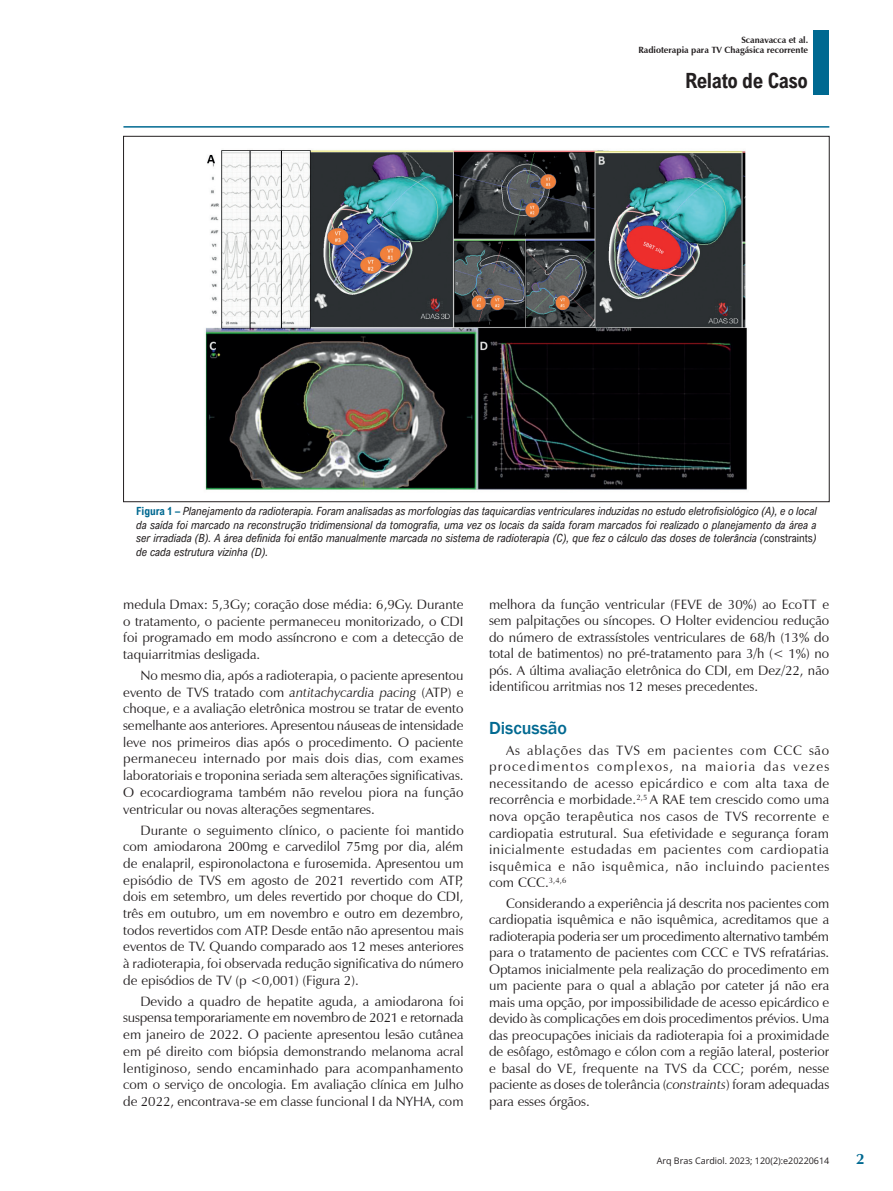
<style>
.page{position:relative;width:893px;height:1191px;background:#fff}
.page>*{position:absolute;margin:0;border:0;box-sizing:border-box;transform-origin:0 0}
.t1{font:700 21px "Arial Nova Cond";letter-spacing:-.02em;color:#231f20}
._02_-_TITULO_-_MATER{font:500 18px "Franklin Gothic";color:#006991}
.t2{font:700 15px "Zapf Humanist 601 BT";color:#006991}
._01-TEXTO_BASICO{font:13.5px/16.6px "Zapf Humanist 601 BT";color:#231f20;text-align:justify}
._06_-_LEGENDA_FIGURA{font:italic 11.25px/13.5px "Arial Nova Cond";color:#231f20;text-align:justify}
.t3{font:700 9px/10.8px "Zapf Humanist 601 BT";color:#231f20;text-align:right}
.t4{font:9px "Open Sans";color:#231f20}
.s1{font-weight:700;font-style:normal;color:#006991}
.s2{font-style:normal}
.s3{font-style:italic}
</style>
<div class="page">
<hr style="left:123px;top:126px;width:706px;height:2px;background:#006991">
<div style="left:813px;top:30px;width:16px;height:64px;background:#006991"></div>
<img style="left:205px;top:150px;width:542px;height:340px">
<p class="t3" style="left:638px;top:34px;width:171px">Scanavacca et al.<br>Radioterapia para TV Chagásica recorrente</p>
<h1 class="t1" style="left:685px;top:67px;width:125px">Relato de Caso</h1>
<p class="_06_-_LEGENDA_FIGURA" style="left:136px;top:504px;width:682px"><span class="s1">Figura 1 –</span> Planejamento da radioterapia. Foram analisadas as morfologias das taquicardias ventriculares induzidas no estudo eletrofisiológico (A), e o local da saída foi marcado na reconstrução tridimensional da tomografia, uma vez os locais da saída foram marcados foi realizado o planejamento da área a ser irradiada (B). A área definida foi então manualmente marcada no sistema de radioterapia (C), que fez o cálculo das doses de tolerância (<span class="s2">constraints</span>) de cada estrutura vizinha (D).</p>
<p class="_01-TEXTO_BASICO" style="left:123px;top:596px;width:342px">medula Dmax: 5,3Gy; coração dose média: 6,9Gy. Durante o tratamento, o paciente permaneceu monitorizado, o CDI foi programado em modo assíncrono e com a detecção de taquiarritmias desligada.</p>
<p class="_01-TEXTO_BASICO" style="left:123px;top:667px;width:342px;text-indent:17px">No mesmo dia, após a radioterapia, o paciente apresentou evento de TVS tratado com <span class="s3">antitachycardia pacing</span> (ATP) e choque, e a avaliação eletrônica mostrou se tratar de evento semelhante aos anteriores. Apresentou náuseas de intensidade leve nos primeiros dias após o procedimento. O paciente permaneceu internado por mais dois dias, com exames laboratoriais e troponina seriada sem alterações significativas.<br>O ecocardiograma também não revelou piora na função ventricular ou novas alterações segmentares.</p>
<p class="_01-TEXTO_BASICO" style="left:123px;top:821px;width:342px;text-indent:17px">Durante o seguimento clínico, o paciente foi mantido com amiodarona 200mg e carvedilol 75mg por dia, além de enalapril, espironolactona e furosemida. Apresentou um episódio de TVS em agosto de 2021 revertido com ATP, dois em setembro, um deles revertido por choque do CDI, três em outubro, um em novembro e outro em dezembro, todos revertidos com ATP. Desde então não apresentou mais eventos de TV. Quando comparado aos 12 meses anteriores à radioterapia, foi observada redução significativa do número de episódios de TV (p &lt;0,001) (Figura 2).</p>
<p class="_01-TEXTO_BASICO" style="left:123px;top:992px;width:342px;text-indent:17px">Devido a quadro de hepatite aguda, a amiodarona foi suspensa temporariamente em novembro de 2021 e retornada em janeiro de 2022. O paciente apresentou lesão cutânea em pé direito com biópsia demonstrando melanoma acral lentiginoso, sendo encaminhado para acompanhamento com o serviço de oncologia. Em avaliação clínica em Julho de 2022, encontrava-se em classe funcional I da NYHA, com</p>
<p class="_01-TEXTO_BASICO" style="left:489px;top:596px;width:342px">melhora da função ventricular (FEVE de 30%) ao EcoTT e sem palpitações ou síncopes. O Holter evidenciou redução do número de extrassístoles ventriculares de 68/h (13% do total de batimentos) no pré-tratamento para 3/h (&lt; 1%) no pós. A última avaliação eletrônica do CDI, em Dez/22, não identificou arritmias nos 12 meses precedentes.</p>
<p class="_02_-_TITULO_-_MATER" style="left:489px;top:717px;width:80px">Discussão</p>
<p class="_01-TEXTO_BASICO" style="left:489px;top:742px;width:342px;text-indent:17px">As ablações das TVS em pacientes com CCC são procedimentos complexos, na maioria das vezes necessitando de acesso epicárdico e com alta taxa de recorrência e morbidade.<sup>2,5</sup> A RAE tem crescido como uma nova opção terapêutica nos casos de TVS recorrente e cardiopatia estrutural. Sua efetividade e segurança foram inicialmente estudadas em pacientes com cardiopatia isquêmica e não isquêmica, não incluindo pacientes com CCC.<sup>3,4,6</sup></p>
<p class="_01-TEXTO_BASICO" style="left:489px;top:895px;width:342px;text-indent:17px">Considerando a experiência já descrita nos pacientes com cardiopatia isquêmica e não isquêmica, acreditamos que a radioterapia poderia ser um procedimento alternativo também para o tratamento de pacientes com CCC e TVS refratárias.<br>Optamos inicialmente pela realização do procedimento em um paciente para o qual a ablação por cateter já não era mais uma opção, por impossibilidade de acesso epicárdico e devido às complicações em dois procedimentos prévios. Uma das preocupações iniciais da radioterapia foi a proximidade de esôfago, estômago e cólon com a região lateral, posterior e basal do VE, frequente na TVS da CCC; porém, nesse paciente as doses de tolerância (<span class="s3">constraints</span>) foram adequadas para esses órgãos.</p>
<p class="t4" style="left:657px;top:1154px;width:174px">Arq Bras Cardiol. 2023; 120(2):e20220614</p>
<p class="t2" style="left:856px;top:1149px;width:10px">2</p>
</div>
